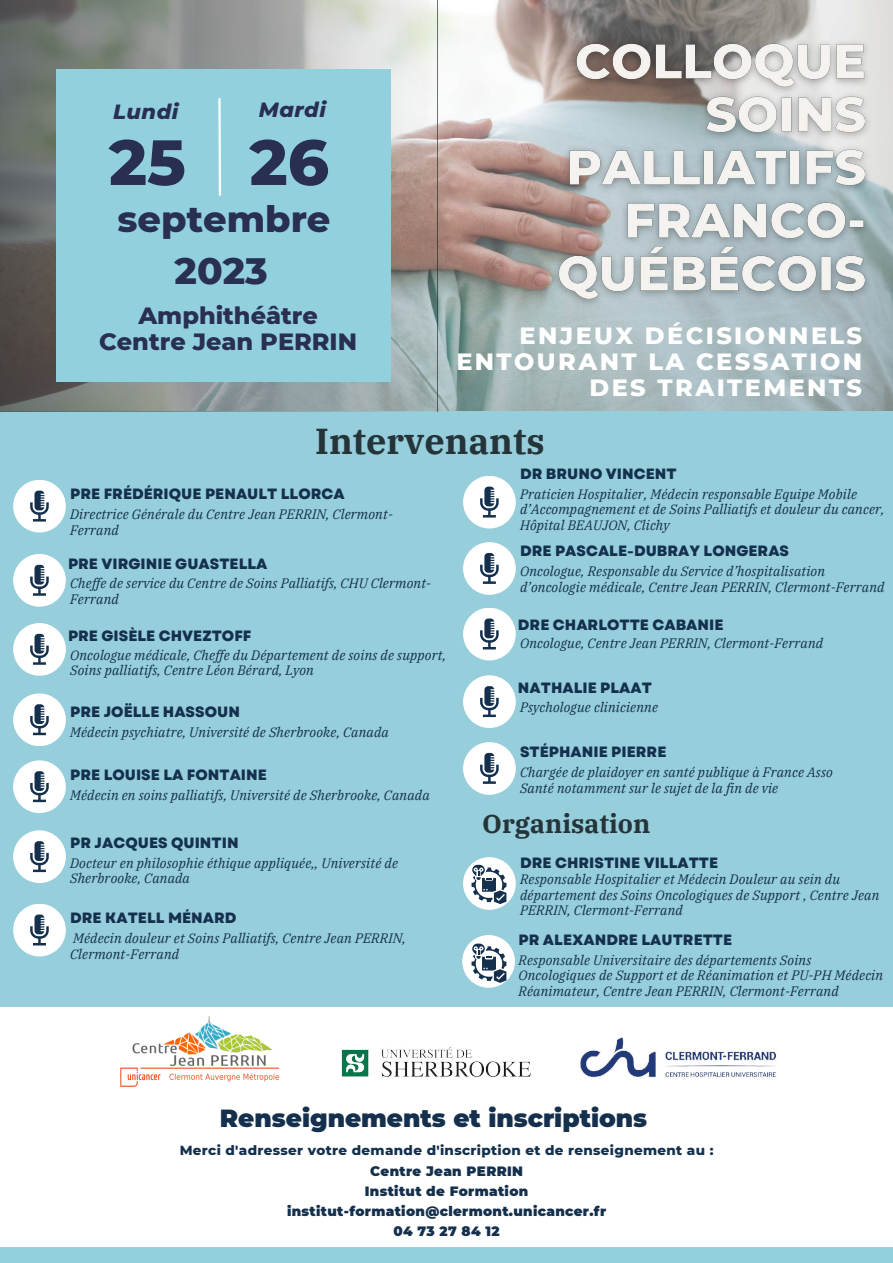
<style>
.page{position:relative;width:893px;height:1263px;background:#fff}
.page>*{position:absolute;margin:0;border:0;box-sizing:border-box;transform-origin:0 0}
.t1{font:800 63.75px "Montserrat";color:#292f51}
.t2{font:800 37.5px "Montserrat";color:#292f51}
.t3{font:800 36.75px "Montserrat";color:#292f51}
.t4{font:700 35.92px "IBM Plex Serif";color:#253439}
.t5{font:700 26.17px "IBM Plex Serif";color:#253439}
.t6{font:900 24.75px "Montserrat";color:#14304d}
.t7{font:800 24px/25.9px "Montserrat";letter-spacing:.1em;color:#fff;text-align:right}
.t8{font:800 24px/25.9px "Montserrat";color:#292f51;text-align:center}
.t9{font:italic 800 21px "Montserrat";letter-spacing:.025em;color:#292f51}
.t10{font:800 14.92px "Garet";color:#14304d}
.t11{font:italic 13.58px/15.8px "IBM Plex Serif";letter-spacing:.01em;color:#14304d}
.t12{font:900 13.5px/20.2px "Montserrat";letter-spacing:.025em;color:#14304d;text-align:center}
.t13{font:800 13.5px "Montserrat";letter-spacing:.025em;color:#14304d}
</style>
<div class="page">
<div style="left:0;top:1247px;width:893px;height:16px;background:#93d0dd"></div>
<img style="left:437px;top:0;width:456px;height:412px">
<div style="left:0;top:412px;width:893px;height:595px;background:#96cedb"></div>
<svg style="left:0;top:0;width:437px;height:412px;background:#919390"></svg>
<div style="left:56px;top:69px;width:334px;height:312px;background:#93d0dd"></div>
<div style="left:13px;top:480px;width:53px;height:52px;background:#fff;border-radius:50%"></div>
<svg style="left:30px;top:491px;width:19px;height:30px"></svg>
<div style="left:13px;top:554px;width:53px;height:53px;background:#fff;border-radius:50%"></div>
<svg style="left:30px;top:565px;width:19px;height:31px"></svg>
<div style="left:13px;top:623px;width:53px;height:53px;background:#fff;border-radius:50%"></div>
<svg style="left:30px;top:634px;width:19px;height:31px"></svg>
<div style="left:13px;top:693px;width:53px;height:53px;background:#fff;border-radius:50%"></div>
<svg style="left:30px;top:704px;width:19px;height:31px"></svg>
<div style="left:13px;top:760px;width:53px;height:53px;background:#fff;border-radius:50%"></div>
<svg style="left:30px;top:771px;width:19px;height:31px"></svg>
<div style="left:13px;top:830px;width:53px;height:53px;background:#fff;border-radius:50%"></div>
<svg style="left:30px;top:841px;width:19px;height:31px"></svg>
<div style="left:13px;top:904px;width:53px;height:52px;background:#fff;border-radius:50%"></div>
<svg style="left:30px;top:914px;width:19px;height:31px"></svg>
<div style="left:463px;top:476px;width:53px;height:52px;background:#fff;border-radius:50%"></div>
<svg style="left:480px;top:487px;width:18px;height:30px"></svg>
<div style="left:463px;top:542px;width:53px;height:53px;background:#fff;border-radius:50%"></div>
<svg style="left:480px;top:553px;width:18px;height:31px"></svg>
<div style="left:463px;top:608px;width:53px;height:52px;background:#fff;border-radius:50%"></div>
<svg style="left:480px;top:618px;width:18px;height:31px"></svg>
<div style="left:463px;top:675px;width:53px;height:53px;background:#fff;border-radius:50%"></div>
<svg style="left:480px;top:686px;width:18px;height:31px"></svg>
<div style="left:463px;top:742px;width:53px;height:53px;background:#fff;border-radius:50%"></div>
<svg style="left:480px;top:753px;width:18px;height:31px"></svg>
<div style="left:463px;top:857px;width:53px;height:53px;background:#fff;border-radius:50%"></div>
<svg style="left:471px;top:865px;width:35px;height:39px"></svg>
<svg style="left:218px;top:98px;width:3px;height:98px"></svg>
<img style="left:120px;top:1015px;width:160px;height:72px">
<img style="left:341px;top:1047px;width:190px;height:31px">
<img style="left:580px;top:1037px;width:196px;height:41px">
<img style="left:546px;top:21px;width:332px;height:295px">
<div style="left:462px;top:935px;width:53px;height:53px;background:#fff;border-radius:50%"></div>
<svg style="left:471px;top:943px;width:35px;height:40px"></svg>
<h3 class="t9" style="left:259px;top:97px;width:69px">Mardi</h3>
<h3 class="t9" style="left:113px;top:99px;width:67px">Lundi</h3>
<h1 class="t1" style="left:109px;top:123px;width:222px">25 26</h1>
<h3 class="t3" style="left:117px;top:197px;width:215px">septembre</h3>
<h2 class="t2" style="left:175px;top:248px;width:95px">2023</h2>
<h3 class="t8" style="left:99px;top:303px;width:259px">Amphithéâtre<br>Centre Jean PERRIN</h3>
<h3 class="t7" style="left:456px;top:323px;width:407px">ENJEUX DÉCISIONNELS<br>ENTOURANT LA CESSATION<br>DES TRAITEMENTS</h3>
<h3 class="t4" style="left:315px;top:417px;width:231px">Intervenants</h3>
<p class="t10" style="left:70px;top:483px;width:276px">PRE FRÉDÉRIQUE PENAULT LLORCA</p>
<p class="t11" style="left:70px;top:506px;width:324px">Directrice Générale du Centre Jean PERRIN, Clermont-<br>Ferrand</p>
<p class="t10" style="left:68px;top:553px;width:201px">PRE VIRGINIE GUASTELLA</p>
<p class="t11" style="left:70px;top:575px;width:362px">Chef e de service du Centre de Soins Palliatifs, CHU Clermont-<br>Ferrand</p>
<p class="t10" style="left:68px;top:625px;width:185px">PRE GISÈLE CHVEZTOFF</p>
<p class="t11" style="left:70px;top:647px;width:377px">Oncologue médicale, Chef e du Département de soins de support,<br>Soins palliatifs, Centre Léon Bérard, Lyon</p>
<p class="t10" style="left:70px;top:701px;width:171px">PRE JOËLLE HASSOUN</p>
<p class="t11" style="left:70px;top:724px;width:320px">Médecin psychiatre, Université de Sherbrooke, Canada</p>
<p class="t10" style="left:70px;top:764px;width:198px">PRE LOUISE LA FONTAINE</p>
<p class="t11" style="left:70px;top:787px;width:361px">Médecin en soins palliatifs, Université de Sherbrooke, Canada</p>
<p class="t10" style="left:70px;top:832px;width:170px">PR JACQUES QUINTIN</p>
<p class="t11" style="left:70px;top:855px;width:329px">Docteur en philosophie éthique appliquée,, Université de<br>Sherbrooke, Canada</p>
<p class="t10" style="left:70px;top:907px;width:168px">DRE KATELL MÉNARD</p>
<p class="t11" style="left:70px;top:930px;width:337px">Médecin douleur et Soins Palliatifs, Centre Jean PERRIN,<br>Clermont-Ferrand</p>
<p class="t10" style="left:520px;top:463px;width:158px">DR BRUNO VINCENT</p>
<p class="t11" style="left:520px;top:486px;width:366px">Praticien Hospitalier, Médecin responsable Equipe Mobile d’Accompagnement et de Soins Palliatifs et douleur du cancer,<br>Hôpital BEAUJON, Clichy</p>
<p class="t10" style="left:520px;top:540px;width:270px">DRE PASCALE-DUBRAY LONGERAS</p>
<p class="t11" style="left:520px;top:563px;width:366px">Oncologue, Responsable du Service d’hospitalisation d’oncologie médicale, Centre Jean PERRIN, Clermont-Ferrand</p>
<p class="t10" style="left:518px;top:613px;width:207px">DRE CHARLOTTE CABANIE</p>
<p class="t11" style="left:520px;top:635px;width:304px">Oncologue, Centre Jean PERRIN, Clermont-Ferrand</p>
<p class="t10" style="left:518px;top:677px;width:136px">NATHALIE PLAAT</p>
<p class="t11" style="left:520px;top:699px;width:139px">Psychologue clinicienne</p>
<p class="t10" style="left:520px;top:741px;width:148px">STÉPHANIE PIERRE</p>
<p class="t11" style="left:520px;top:764px;width:314px">Chargée de plaidoyer en santé publique à France Asso<br>Santé notamment sur le sujet de la fin de vie</p>
<h3 class="t5" style="left:482px;top:806px;width:170px">Organisation</h3>
<p class="t10" style="left:520px;top:852px;width:200px">DRE CHRISTINE VILLATTE</p>
<p class="t11" style="left:520px;top:871px;width:361px">Responsable Hospitalier et Médecin Douleur au sein du département des Soins Oncologiques de Support , Centre Jean<br>PERRIN, Clermont-Ferrand</p>
<p class="t10" style="left:518px;top:929px;width:215px">PR ALEXANDRE LAUTRETTE</p>
<p class="t11" style="left:518px;top:952px;width:366px">Responsable Universitaire des départements Soins<br>Oncologiques de Support et de Réanimation et PU-PH Médecin<br>Réanimateur, Centre Jean PERRIN, Clermont-Ferrand</p>
<h3 class="t6" style="left:220px;top:1103px;width:429px">Renseignements et inscriptions</h3>
<p class="t13" style="left:180px;top:1142px;width:535px">Merci d'adresser votre demande d'inscription et de renseignement au :</p>
<p class="t12" style="left:287px;top:1161px;width:321px">Centre Jean PERRIN<br>Institut de Formation institut-formation@clermont.unicancer.fr<br>04 73 27 84 12</p>
</div>
